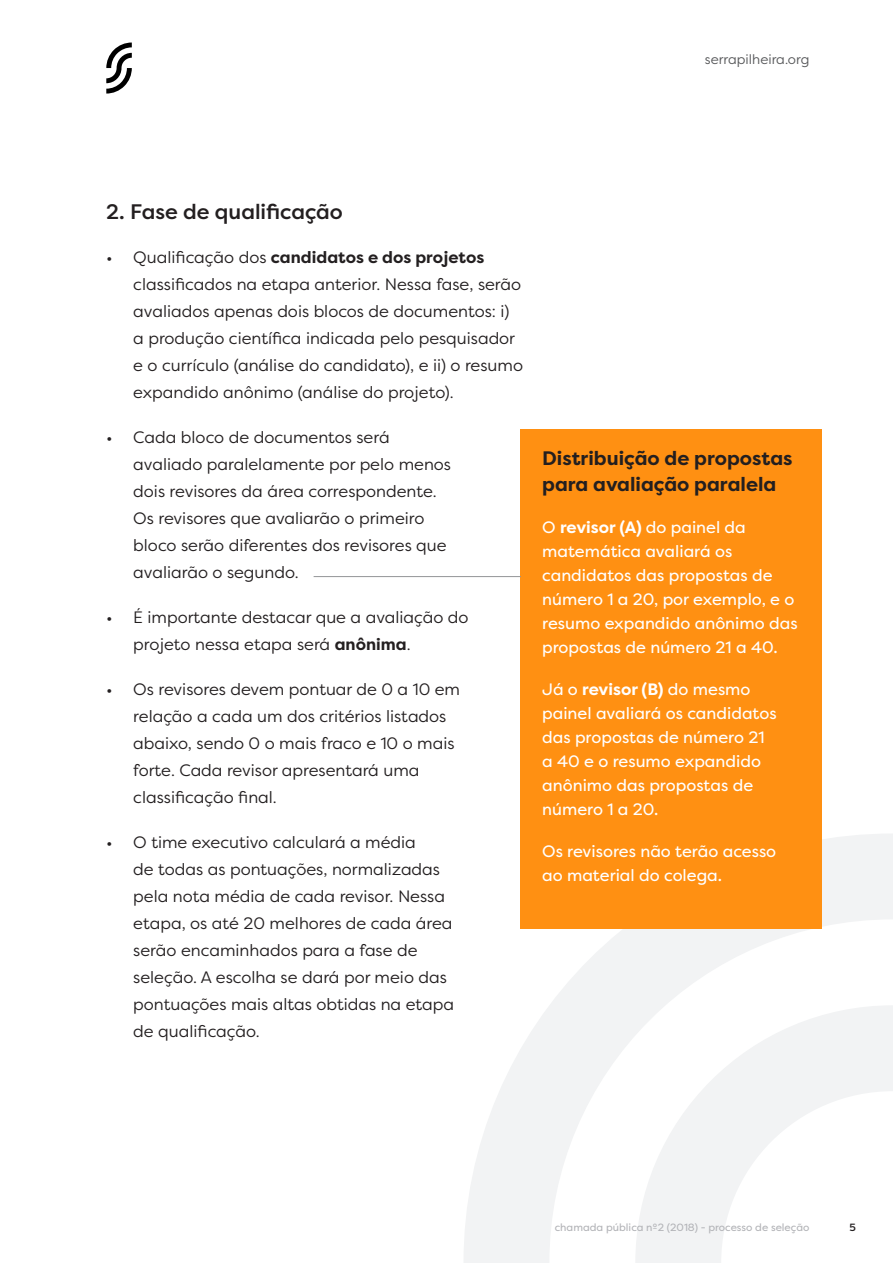
<style>
.page{position:relative;width:893px;height:1263px;background:#fff}
.page>*{position:absolute;margin:0;border:0;box-sizing:border-box;transform-origin:0 0}
.Titulos{font:500 21px "Filson Pro";color:#231f20}
.Título_menor{font:700 19.5px/25.5px "Filson Pro";color:#231f20}
.t1{font:16.5px/27px "Filson Pro";color:#231f20}
.Título_menor-2{font:16.5px/24px "Filson Pro";color:#fff}
.t2{font:13.5px "Filson Pro";color:#57585a}
.t3{font:10.5px "Filson Pro";color:#b2b3b7}
.t4{font:500 10.5px "Filson Pro";color:#231f20}
.s1{font-weight:700}
</style>
<div class="page">
<svg style="left:106px;top:43px;width:26px;height:51px"></svg>
<svg style="left:464px;top:833px;width:429px;height:430px"></svg>
<div style="left:521px;top:429px;width:301px;height:500px;background:#ff9012"></div>
<hr style="left:314px;top:576px;width:207px;height:1px;background:#939598">
<p class="t2" style="left:705px;top:51px;width:106px">serrapilheira.org</p>
<p class="Titulos" style="left:106px;top:197px;width:238px">2. Fase de qualificação</p>
<p class="t1" style="left:133px;top:244px;width:391px;text-indent:-27px">• Qualificação dos <span class="s1">candidatos e dos projetos </span>classificados na etapa anterior. Nessa fase, serão avaliados apenas dois blocos de documentos: i) a produção científica indicada pelo pesquisador e o currículo (análise do candidato), e ii) o resumo expandido anônimo (análise do projeto).</p>
<p class="t1" style="left:133px;top:424px;width:319px;text-indent:-27px">• Cada bloco de documentos será avaliado paralelamente por pelo menos dois revisores da área correspondente.<br>Os revisores que avaliarão o primeiro bloco serão diferentes dos revisores que avaliarão o segundo.</p>
<p class="t1" style="left:133px;top:604px;width:337px;text-indent:-27px">• É importante destacar que a avaliação do projeto nessa etapa será <span class="s1">anônima</span>.</p>
<p class="t1" style="left:133px;top:676px;width:328px;text-indent:-27px">• Os revisores devem pontuar de 0 a 10 em relação a cada um dos critérios listados abaixo, sendo 0 o mais fraco e 10 o mais forte. Cada revisor apresentará uma classificação final.</p>
<p class="t1" style="left:133px;top:829px;width:322px;text-indent:-27px">• O time executivo calculará a média<br>de todas as pontuações, normalizadas pela nota média de cada revisor. Nessa etapa, os até 20 melhores de cada área serão encaminhados para a fase de seleção. A escolha se dará por meio das pontuações mais altas obtidas na etapa de qualificação.</p>
<p class="Título_menor" style="left:542px;top:446px;width:252px">Distribuição de propostas para avaliação paralela</p>
<p class="Título_menor-2" style="left:542px;top:515px;width:257px">O <span class="s1">revisor (A)</span> do painel da matemática avaliará os candidatos das propostas de número 1 a 20, por exemplo, e o resumo expandido anônimo das propostas de número 21 a 40.</p>
<p class="Título_menor-2" style="left:542px;top:677px;width:236px">Já o <span class="s1">revisor (B)</span> do mesmo painel avaliará os candidatos das propostas de número 21 a 40 e o resumo expandido anônimo das propostas de número 1 a 20.</p>
<p class="Título_menor-2" style="left:542px;top:839px;width:236px">Os revisores não terão acesso ao material do colega.</p>
<p class="t3" style="left:555px;top:1220px;width:256px">chamada pública nº2 (2018) - processo de seleção</p>
<p class="t4" style="left:849px;top:1220px;width:8px">5</p>
</div>
